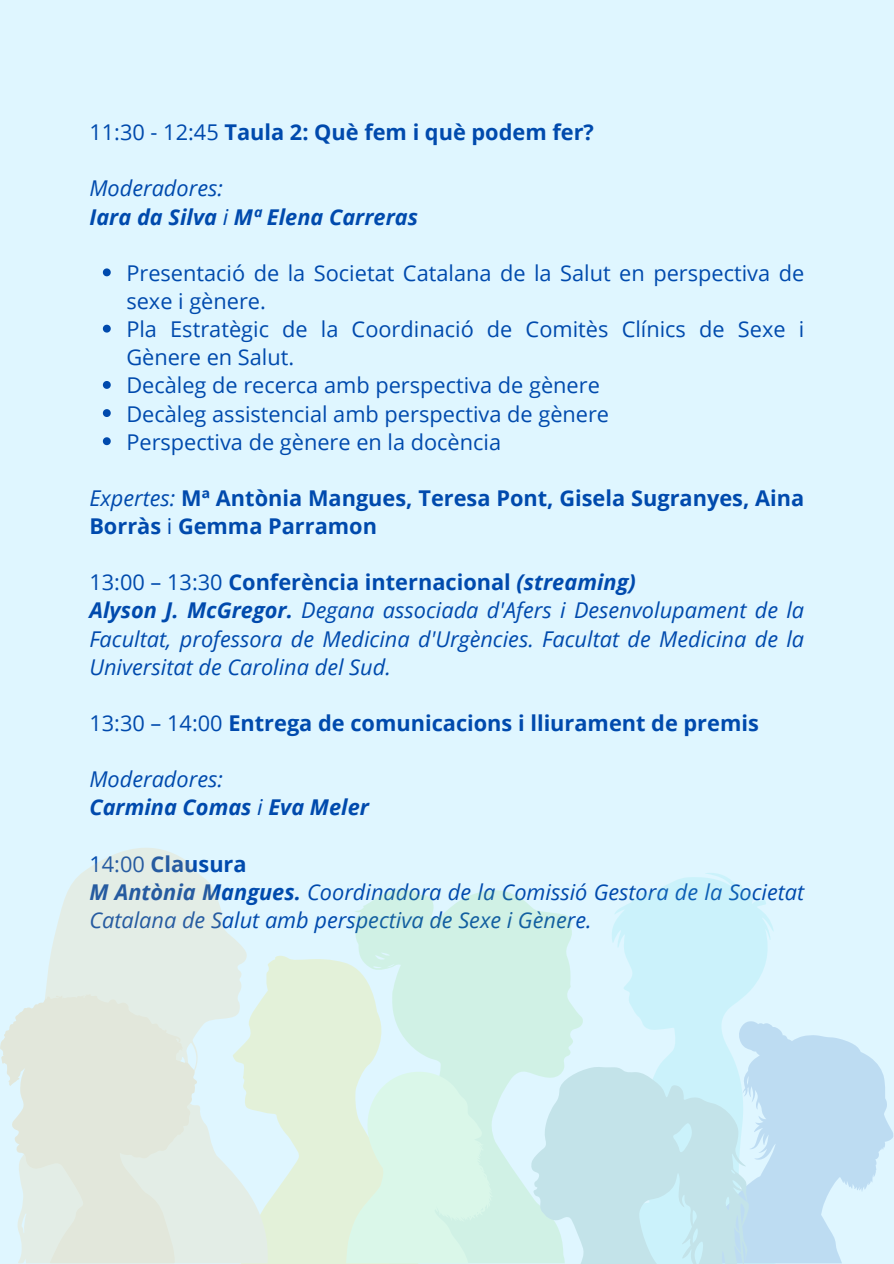
<style>
.page{position:relative;width:894px;height:1264px;background:#fff}
.page>*{position:absolute;margin:0;border:0;box-sizing:border-box;transform-origin:0 0}
.t1{font:italic 21.75px/28.2px "Open Sans";color:#004aad}
.t2{font:21.75px/28.2px "Open Sans";color:#004aad}
.t3{font:700 21.75px/28.2px "Open Sans";color:#004aad}
.t4{font:italic 700 21.75px/28.2px "Open Sans";color:#004aad}
.s1{font-weight:400}
.s2{font-weight:400;font-style:italic}
.s3{font-style:normal}
.s4{font-weight:700;font-style:normal}
.s5{font-weight:700}
</style>
<div class="page">
<div style="left:0;top:0;width:893px;height:1263px;background:#dff6ff"></div>
<svg style="left:103px;top:268px;width:8px;height:8px"></svg>
<svg style="left:103px;top:325px;width:8px;height:7px"></svg>
<svg style="left:103px;top:381px;width:8px;height:8px"></svg>
<svg style="left:103px;top:409px;width:8px;height:8px"></svg>
<svg style="left:103px;top:437px;width:8px;height:8px"></svg>
<svg style="left:270px;top:956px;width:82px;height:307px;fill:#e3f1d9"></svg>
<svg style="left:46px;top:848px;width:224px;height:415px;fill:#e3ede6"></svg>
<svg style="left:0;top:993px;width:197px;height:270px;fill:#e2e7db"></svg>
<svg style="left:352px;top:889px;width:231px;height:374px;fill:#d0f1e5"></svg>
<svg style="left:612px;top:873px;width:162px;height:193px;fill:#cbf2fb"></svg>
<svg style="left:346px;top:1066px;width:146px;height:196px"></svg>
<svg style="left:703px;top:1021px;width:190px;height:242px;fill:#bddcf2"></svg>
<svg style="left:530px;top:1066px;width:218px;height:197px"></svg>
<h1 class="t3" style="left:89px;top:118px;width:506px"><span class="s1">11:30 - 12:45</span> Taula 2: Què fem i què podem fer?</h1>
<h1 class="t4" style="left:89px;top:174px;width:330px"><span class="s1">Moderadores:<br></span>Iara da Silva <span class="s1">i</span> Mª Elena Carreras</h1>
<p class="t2" style="left:126px;top:258px;width:679px">Presentació de la Societat Catalana de la Salut en perspectiva de sexe i gènere.<br>Pla Estratègic de la Coordinació de Comitès Clínics de Sexe i</p>
<p class="t2" style="left:126px;top:343px;width:475px">Gènere en Salut.<br>Decàleg de recerca amb perspectiva de gènere</p>
<p class="t2" style="left:126px;top:399px;width:484px">Decàleg assistencial amb perspectiva de gènere</p>
<p class="t2" style="left:126px;top:427px;width:376px">Perspectiva de gènere en la docència</p>
<p class="t3" style="left:89px;top:483px;width:716px"><span class="s2">Expertes:</span> Mª Antònia Mangues, Teresa Pont, Gisela Sugranyes, Aina<br>Borràs <span class="s1">i</span> Gemma Parramon</p>
<h1 class="t1" style="left:89px;top:568px;width:716px"><span class="s3">13:00 – 13:30</span> <span class="s4">Conferència internacional</span> <span class="s5">(streaming)<br>Alyson J. McGregor.</span> Degana associada d'Afers i Desenvolupament de la Facultat, professora de Medicina d'Urgències. Facultat de Medicina de la Universitat de Carolina del Sud.</h1>
<h1 class="t3" style="left:89px;top:708px;width:670px"><span class="s1">13:30 – 14:00</span> Entrega de comunicacions i lliurament de premis</h1>
<h1 class="t4" style="left:89px;top:764px;width:281px"><span class="s1">Moderadores:<br></span>Carmina Comas <span class="s1">i</span> Eva Meler</h1>
<h1 class="t3" style="left:89px;top:849px;width:159px"><span class="s1">14:00</span> Clausura</h1>
<h1 class="t1" style="left:89px;top:877px;width:716px"><span class="s5">M Antònia Mangues.</span> Coordinadora de la Comissió Gestora de la Societat<br>Catalana de Salut amb perspectiva de Sexe i Gènere.</h1>
</div>
